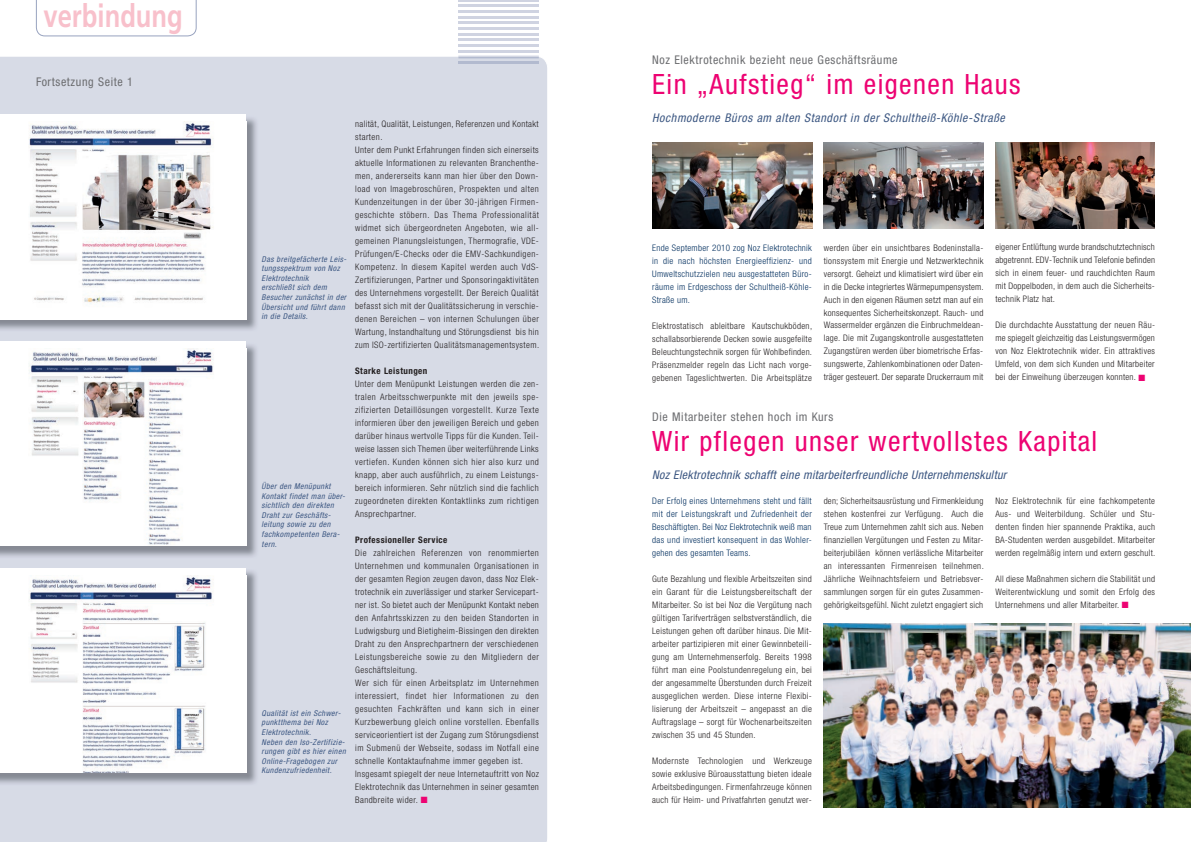
<style>
.page{position:relative;width:1191px;height:842px;background:#fff}
.page>*{position:absolute;margin:0;border:0;box-sizing:border-box;transform-origin:0 0}
.t1{font:700 32px "Frutiger";color:#f8c0cb;scale:.8 1}
.t2{font:condensed 28px "Helvetica Neue LT Pro";letter-spacing:.05em;color:#ed0372}
.t3{font:condensed 12px "Helvetica Neue LT Pro";letter-spacing:.05em;color:#6c6d70}
.t4{font:italic condensed 12px "Helvetica Neue LT Pro";letter-spacing:.025em;color:#3c5782}
.t5{font:italic condensed 12px "Helvetica Neue LT Pro";letter-spacing:.05em;color:#3c5782}
.t6{font:300 condensed 9px/13px "Helvetica Neue LT Pro";letter-spacing:.05em;color:#231f20;text-align:justify}
.t7{font:300 condensed 9px/13px "Helvetica Neue LT Pro";letter-spacing:.04em;color:#002e5e;text-align:justify}
.t8{font:700 condensed 9px "Helvetica Neue LT Pro";letter-spacing:.05em;color:#231f20}
.t9{font:italic condensed 8px/9.6px "Helvetica Neue LT Pro";letter-spacing:.05em;color:#3c5782}
.s1{color:#ed0372}
</style>
<div class="page">
<div style="left:0;top:56px;width:547px;height:786px;background:#d7dbe6"></div>
<hr style="left:458px;top:0;width:81px;height:2px;background:#cfd3e1">
<hr style="left:458px;top:5px;width:81px;height:2px;background:#cfd3e1">
<hr style="left:458px;top:10px;width:81px;height:3px;background:#cfd3e1">
<hr style="left:458px;top:16px;width:81px;height:3px;background:#cfd3e1">
<hr style="left:458px;top:22px;width:81px;height:2px;background:#cfd3e1">
<hr style="left:458px;top:27px;width:81px;height:3px;background:#cfd3e1">
<hr style="left:458px;top:33px;width:81px;height:3px;background:#cfd3e1">
<hr style="left:458px;top:39px;width:81px;height:2px;background:#cfd3e1">
<hr style="left:458px;top:44px;width:81px;height:3px;background:#cfd3e1">
<hr style="left:458px;top:50px;width:81px;height:3px;background:#cfd3e1">
<svg style="left:458px;top:56px;width:81px;height:2px"></svg>
<hr style="left:458px;top:61px;width:81px;height:3px;background:#b2bacf">
<svg style="left:36px;top:0;width:160px;height:36px"></svg>
<img style="left:0;top:115px;width:259px;height:216px">
<div style="left:0;top:114px;width:246px;height:205px;background:#fff"></div>
<img style="left:29px;top:123px;width:185px;height:181px">
<img style="left:0;top:342px;width:259px;height:216px">
<div style="left:0;top:341px;width:246px;height:205px;background:#fff"></div>
<img style="left:29px;top:349px;width:185px;height:196px">
<img style="left:0;top:569px;width:259px;height:216px">
<div style="left:0;top:568px;width:246px;height:205px;background:#fff"></div>
<img style="left:29px;top:575px;width:185px;height:197px">
<img style="left:824px;top:623px;width:367px;height:185px">
<img style="left:824px;top:142px;width:159px;height:87px">
<img style="left:995px;top:142px;width:160px;height:87px">
<img style="left:652px;top:142px;width:161px;height:87px">
<h1 class="t1" style="left:43px;top:3px;width:176px">verbindung</h1>
<h3 class="t3" style="left:36px;top:77px;width:98px">Fortsetzung Seite 1</h3>
<p class="t6" style="left:355px;top:118px;width:185px;text-align:left">nalität, Qualität, Leistungen, Referenzen und Kontakt starten.<br>Unter dem Punkt Erfahrungen finden sich einerseits aktuelle Informationen zu relevanten Branchenthe&shy;men, andererseits kann man hier über den Down&shy;load von Imagebroschüren, Prospekten und alten Kundenzeitungen in der über 30-jährigen Firmen&shy;geschichte stöbern. Das Thema Professionalität widmet sich übergeordneten Angeboten, wie all&shy;gemeinen Planungsleistungen, Thermografie, VDE-Prüfungen/E-Checks oder die EMV-Sachkundigen-Kompetenz. In diesem Kapitel werden auch VdS-Zertifizierungen, Partner und Sponsoringaktivitäten des Unternehmens vorgestellt. Der Bereich Qualität befasst sich mit der Qualitätssicherung in verschie&shy;denen Bereichen – von internen Schulungen über Wartung, Instandhaltung und Störungsdienst bis hin zum ISO-zertifizierten Qualitätsmanagementsystem.</p>
<p class="t8" style="left:355px;top:367px;width:74px">Starke Leistungen</p>
<p class="t6" style="left:355px;top:378px;width:185px">Unter dem Menüpunkt Leistungen werden die zen&shy;tralen Arbeitsschwerpunkte mit den jeweils spe&shy;zifizierten Detaillösungen vorgestellt. Kurze Texte informieren über den jeweiligen Bereich und geben darüber hinaus wertvolle Tipps für die Kunden. Teil&shy;weise lassen sich Themen über weiterführende Links vertiefen. Kunden können sich hier also kurz und knapp, aber auch ausführlich, zu einem Leistungs&shy;bereich informieren. Sehr nützlich sind die fachlich zugeordneten direkten Kontaktlinks zum richtigen Ansprechpartner.</p>
<p class="t8" style="left:355px;top:536px;width:94px">Professioneller Service</p>
<p class="t6" style="left:355px;top:547px;width:185px;text-align:left">Die zahlreichen Referenzen von renommierten Unternehmen und kommunalen Organisationen in der gesamten Region zeugen davon, dass Noz Elek&shy;trotechnik ein zuverlässiger und starker Servicepart&shy;ner ist. So bietet auch der Menüpunkt Kontakt neben den Anfahrtsskizzen zu den beiden Standorten in Ludwigsburg und Bietigheim-Bissingen den direkten Draht zu den Ansprechpartnern der verschiedenen Leistungsbereiche sowie zu den Mitgliedern der Geschäftsleitung.<br>Wer sich für einen Arbeitsplatz im Unternehmen interessiert, findet hier Informationen zu den gesuchten Fachkräften und kann sich in einer Kurzbewerbung gleich online vorstellen. Ebenfalls serviceorientiert ist der Zugang zum Störungsdienst im Submenü der Webseite, sodass im Notfall eine schnelle Kontaktaufnahme immer gegeben ist.<br>Insgesamt spiegelt der neue Internetauftritt von Noz Elektrotechnik das Unternehmen in seiner gesamten Bandbreite wider. <span class="s1">■</span></p>
<p class="t9" style="left:262px;top:255px;width:86px">Das breitgefächerte Leis&shy;tungsspektrum von Noz<br>Elektrotechnik<br>erschließt sich dem<br>Besucher zunächst in der<br>Übersicht und führt dann in die Details.</p>
<p class="t9" style="left:262px;top:482px;width:85px">Über den Menüpunkt<br>Kontakt findet man über&shy;sichtlich den direkten<br>Draht zur Geschäfts&shy;leitung sowie zu den fachkompetenten Bera&shy;tern.</p>
<p class="t9" style="left:262px;top:709px;width:86px">Qualität ist ein Schwer&shy;punktthema bei Noz<br>Elektrotechnik.<br>Neben den Iso-Zertifizie&shy;rungen gibt es hier einen<br>Online-Fragebogen zur<br>Kundenzufriedenheit.</p>
<h3 class="t3" style="left:652px;top:56px;width:247px">Noz Elektrotechnik bezieht neue Geschäftsräume</h3>
<h2 class="t2" style="left:652px;top:74px;width:370px">Ein „Aufstieg“ im eigenen Haus</h2>
<h3 class="t5" style="left:652px;top:114px;width:354px">Hochmoderne Büros am alten Standort in der Schultheiß-Köhle-Straße</h3>
<p class="t7" style="left:652px;top:242px;width:161px">Ende September 2010 zog Noz Elektrotechnik in die nach höchsten Energieeffizienz- und Umweltschutzzielen neu ausgestatteten Büro&shy;räume im Erdgeschoss der Schultheiß-Köhle-Straße um.</p>
<p class="t6" style="left:652px;top:320px;width:161px">Elektrostatisch ableitbare Kautschukböden, schallabsorbierende Decken sowie ausgefeilte Beleuchtungstechnik sorgen für Wohlbefinden.<br>Präsenzmelder regeln das Licht nach vorge&shy;gebenen Tageslichtwerten. Die Arbeitsplätze</p>
<p class="t6" style="left:824px;top:242px;width:161px">werden über ein unsichtbares Bodeninstalla&shy;tionssystem mit Energie und Netzwerktechnik versorgt. Geheizt und klimatisiert wird über ein in die Decke integriertes Wärmepumpensystem.<br>Auch in den eigenen Räumen setzt man auf ein konsequentes Sicherheitskonzept. Rauch- und Wassermelder ergänzen die Einbruchmeldean&shy;lage. Die mit Zugangskontrolle ausgestatteten Zugangstüren werden über biometrische Erfas&shy;sungswerte, Zahlenkombinationen oder Daten&shy;träger gesteuert. Der separate Druckerraum mit</p>
<p class="t6" style="left:995px;top:242px;width:161px">eigener Entlüftung wurde brandschutztechnisch abgetrennt. EDV-Technik und Telefonie befinden sich in einem feuer- und rauchdichten Raum mit Doppelboden, in dem auch die Sicherheits&shy;technik Platz hat.</p>
<p class="t6" style="left:995px;top:320px;width:161px">Die durchdachte Ausstattung der neuen Räu&shy;me spiegelt gleichzeitig das Leistungsvermögen von Noz Elektrotechnik wider. Ein attraktives Umfeld, von dem sich Kunden und Mitarbeiter bei der Einweihung überzeugen konnten. <span class="s1">■</span></p>
<h3 class="t3" style="left:652px;top:412px;width:183px">Die Mitarbeiter stehen hoch im Kurs</h3>
<h2 class="t2" style="left:652px;top:431px;width:446px">Wir pflegen unser wertvollstes Kapital</h2>
<h3 class="t4" style="left:652px;top:470px;width:356px">Noz Elektrotechnik schafft eine mitarbeiterfreundliche Unternehmenskultur</h3>
<p class="t7" style="left:652px;top:495px;width:161px">Der Erfolg eines Unternehmens steht und fällt mit der Leistungskraft und Zufriedenheit der Beschäftigten. Bei Noz Elektrotechnik weiß man das und investiert konsequent in das Wohler&shy;gehen des gesamten Teams.</p>
<p class="t6" style="left:652px;top:573px;width:161px">Gute Bezahlung und flexible Arbeitszeiten sind ein Garant für die Leistungsbereitschaft der Mitarbeiter. So ist bei Noz die Vergütung nach gültigen Tarifverträgen selbstverständlich, die Leistungen gehen oft darüber hinaus. Die Mit&shy;arbeiter partizipieren mit einer Gewinnbeteili&shy;gung am Unternehmenserfolg. Bereits 1998 führt man eine Poolstundenregelung ein, bei der angesammelte Überstunden durch Freizeit ausgeglichen werden. Diese interne Flexibi&shy;lisierung der Arbeitszeit – angepasst an die Auftragslage – sorgt für Wochenarbeitszeiten zwischen 35 und 45 Stunden.</p>
<p class="t6" style="left:652px;top:755px;width:161px">Modernste Technologien und Werkzeuge sowie exklusive Büroausstattung bieten ideale Arbeitsbedingungen. Firmenfahrzeuge können auch für Heim- und Privatfahrten genutzt wer-</p>
<p class="t6" style="left:824px;top:495px;width:161px">den; Sicherheitsausrüstung und Firmenkleidung stehen kostenfrei zur Verfügung. Auch die Treue zum Unternehmen zahlt sich aus. Neben finanziellen Vergütungen und Festen zu Mitar&shy;beiterjubiläen können verlässliche Mitarbeiter an interessanten Firmenreisen teilnehmen.<br>Jährliche Weihnachtsfeiern und Betriebsver&shy;sammlungen sorgen für ein gutes Zusammen&shy;gehörigkeitsgefühl. Nicht zuletzt engagiert sich</p>
<p class="t6" style="left:995px;top:495px;width:161px">Noz Elektrotechnik für eine fachkompetente Aus- und Weiterbildung. Schüler und Stu&shy;denten finden hier spannende Praktika, auch BA-Studenten werden ausgebildet. Mitarbeiter werden regelmäßig intern und extern geschult.</p>
<p class="t6" style="left:995px;top:573px;width:161px">All diese Maßnahmen sichern die Stabilität und Weiterentwicklung und somit den Erfolg des Unternehmens und aller Mitarbeiter. <span class="s1">■</span></p>
</div>
